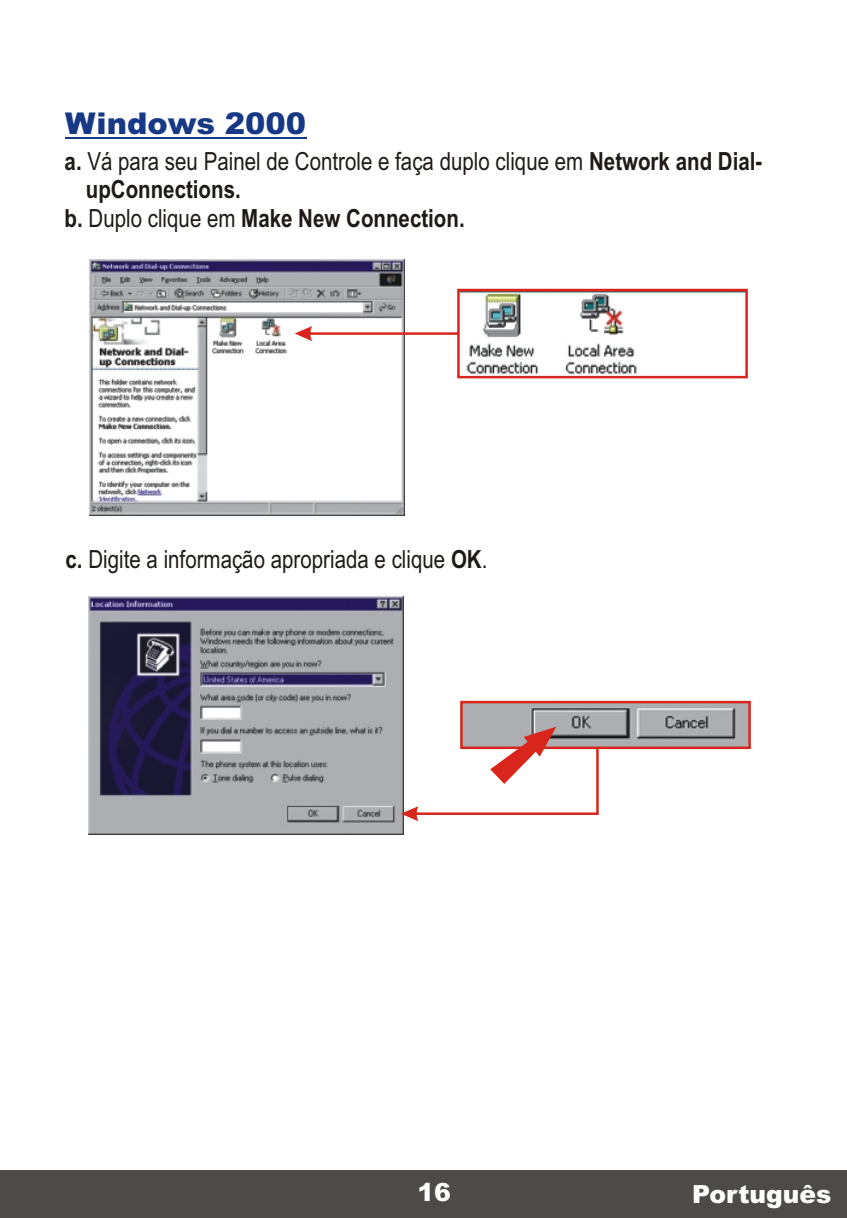
<style>
.page{position:relative;width:847px;height:1218px;background:#fff}
.page>*{position:absolute;margin:0;border:0;box-sizing:border-box;transform-origin:0 0}
.t1{font:900 30px "Arial";color:#173885}
.t2{font:25px "Arial Narrow";color:#1f1a17}
.t3{font:700 25px "Arial Narrow";color:#1f1a17}
.t4{font:900 25px "Arial";color:#fff}
.s1{font-weight:700}
.s2{font-weight:400}
</style>
<div class="page">
<div style="left:0;top:1170px;width:847px;height:48px;background:#4d4a47"></div>
<hr style="left:65px;top:137px;width:241px;height:1px;background:#173885">
<img style="left:89px;top:259px;width:315px;height:256px">
<svg style="left:294px;top:326px;width:163px;height:15px"></svg>
<img style="left:466px;top:293px;width:171px;height:81px">
<div style="left:457px;top:289px;width:290px;height:89px;border:3px solid #d9261c"></div>
<img style="left:88px;top:597px;width:315px;height:237px">
<img style="left:464px;top:705px;width:282px;height:40px">
<div style="left:460px;top:701px;width:290px;height:48px;border:3px solid #d9261c"></div>
<svg style="left:401px;top:727px;width:197px;height:94px"></svg>
<p class="t1" style="left:65px;top:113px;width:243px">Windows 2000</p>
<p class="t2" style="left:65px;top:152px;width:699px"><span class="s1">a.</span> Vá para seu Painel de Controle e faça duplo clique em <span class="s1">Network and Dial-</span></p>
<p class="t3" style="left:86px;top:180px;width:156px">upConnections.</p>
<p class="t3" style="left:65px;top:209px;width:401px">b. <span class="s2">Duplo clique em</span> Make New Connection.</p>
<p class="t2" style="left:65px;top:549px;width:423px"><span class="s1">c.</span> Digite a informação apropriada e clique <span class="s1">OK</span>.</p>
<p class="t4" style="left:417px;top:1183px;width:35px">16</p>
<p class="t4" style="left:692px;top:1185px;width:141px">Português</p>
</div>
